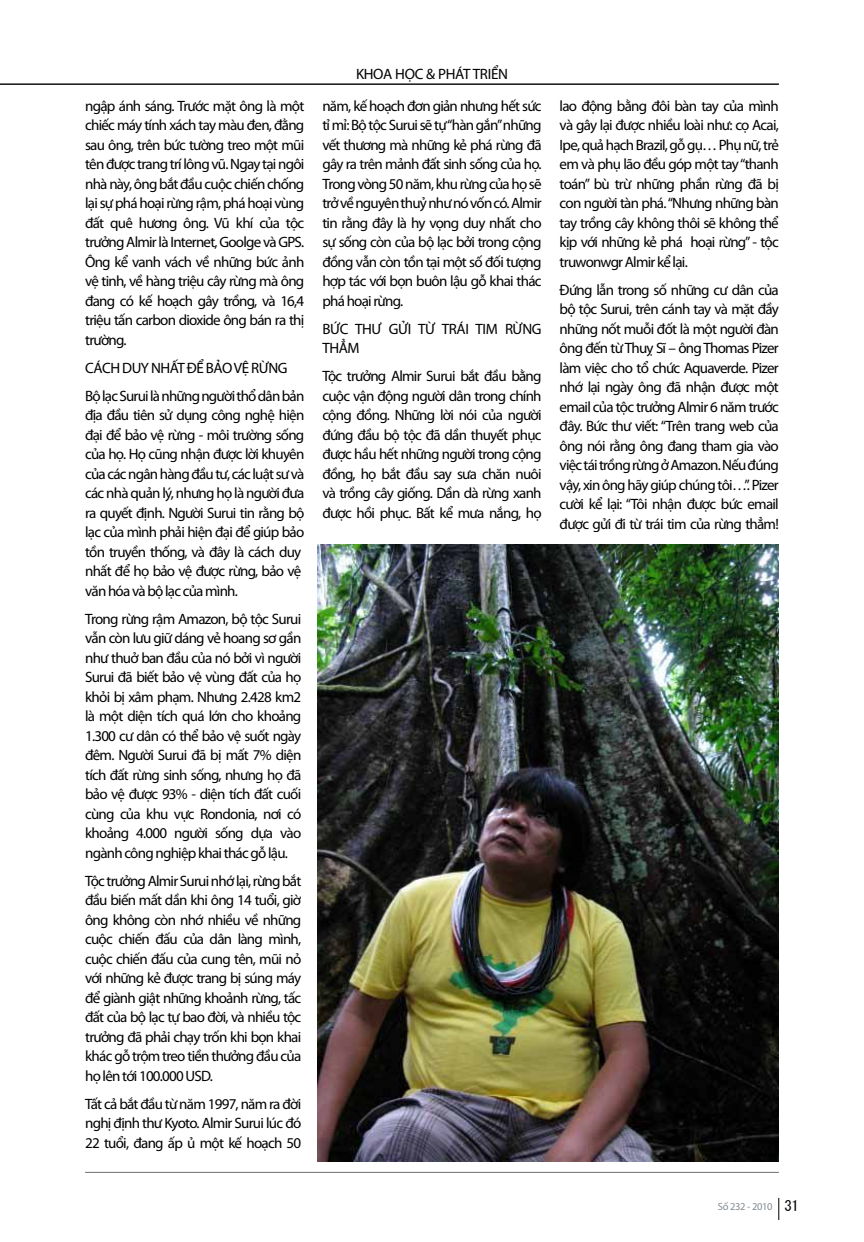
<style>
.page{position:relative;width:864px;height:1242px;background:#fff}
.page>*{position:absolute;margin:0;border:0;box-sizing:border-box;transform-origin:0 0}
.t1{font:15px/19.5px "Myriad Pro";letter-spacing:-.05em;color:#000;text-align:justify}
.t2{font:15px/28px "Myriad Pro";letter-spacing:-.03em;color:#000}
.t3{font:15px "Myriad Pro";letter-spacing:-.02em;color:#000}
.t4{font:10.5px "Myriad Pro";letter-spacing:-.03em;color:#828b92}
.s1{font-family:"MS Gothic";font-size:14.25px;color:#000}
</style>
<div class="page">
<img style="left:317px;top:544px;width:461px;height:617px">
<hr style="left:0;top:84px;width:778px;height:1px;background:#0a0a0b">
<hr style="left:85px;top:1172px;width:693px;height:1px;background:#6d6e71">
<svg style="left:778px;top:1198px;width:1px;height:22px"></svg>
<p class="t1" style="left:85px;top:95px;width:221px">ngập ánh sáng. Trước mặt ông là một chiếc máy tính xách tay màu đen, đằng sau ông, trên bức tường treo một mũi tên được trang trí lông vũ. Ngay tại ngôi nhà này, ông bắt đầu cuộc chiến chống lại sự phá hoại rừng rậm, phá hoại vùng đất quê hương ông. Vũ khí của tộc trưởng Almir là I nternet, Goolge và GPS.<br>Ông kể vanh vách về những bức ảnh vệ tinh, về hàng triệu cây rừng mà ông đang có kế hoạch gây trồng, và 16,4 triệu tấn carbon dioxide ông bán ra thị trường.</p>
<p class="t2" style="left:85px;top:353px;width:220px">Cách duy nhất để bảo vệ rừng<br>Bộ lạc Surui là những người thổ dân bản</p>
<p class="t1" style="left:85px;top:405px;width:221px;text-align:left">địa đầu tiên sử dụng công nghệ hiện đại để bảo vệ rừng - môi trường sống của họ. Họ cũng nhận được lời khuyên của các ngân hàng đầu tư, các luật sư và các nhà quản lý, nhưng họ là người đưa ra quyết định. Người Surui tin rằng bộ lạc của mình phải hiện đại để giúp bảo tồn truyền thống, và đây là cách duy nhất để họ bảo vệ được rừng, bảo vệ văn hóa và bộ lạc của mình.</p>
<p class="t1" style="left:85px;top:608px;width:218px">Trong rừng rậm Amazon, bộ tộc Surui vẫn còn lưu giữ dáng vẻ hoang sơ gần như thuở ban đầu của nó bởi vì người Surui đã biết bảo vệ vùng đất của họ khỏi bị xâm phạm. N hưng 2.428 km2 là một diện tích quá lớn cho khoảng 1.300 cư dân có thể bảo vệ suốt ngày đêm. Người Surui đã bị mất 7% diện tích đất rừng sinh sống, nhưng họ đã bảo vệ được 93% - diện tích đất cuối cùng của khu vực Rondonia, nơi có khoảng 4.000 người sống dựa vào ngành công nghiệp khai thác gỗ lậu.</p>
<p class="t1" style="left:85px;top:870px;width:218px">Tộc trưởng Almir Surui nhớ lại, rừng bắt đầu biến mất dần khi ông 14 tuổi, giờ ông không còn nhớ nhiều về những cuộc chiến đấu của dân làng mình, cuộc chiến đấu của cung tên, mũi nỏ với những kẻ được trang bị súng máy để giành giật những khoảnh rừng, tấc đất của bộ lạc tự bao đời, và nhiều tộc trưởng đã phải chạy trốn khi bọn khai khác gỗ trộm treo tiền thưởng đầu của họ lên tới 100.000 USD.</p>
<p class="t1" style="left:85px;top:1093px;width:217px">Tất cả bắt đầu từ năm 1997, năm ra đời nghị định thư Kyoto. Almir Surui lúc đó 22 tuổi, đang ấp ủ một kế hoạch 50</p>
<p class="t3" style="left:356px;top:65px;width:153px">khoa học &amp; phát triển</p>
<p class="t1" style="left:322px;top:95px;width:221px">năm, kế hoạch đơn giản nhưng hết sức tỉ mỉ: Bộ tộc Surui sẽ tự “hàn gắn”những vết thương mà những kẻ phá rừng đã gây ra trên mảnh đất sinh sống của họ.<br>Trong vòng 50 năm, khu rừng của họ sẽ trở về nguyên thuỷ như nó vốn có. Almir tin rằng đây là hy vọng duy nhất cho sự sống còn của bộ lạc bởi trong cộng đồng vẫn còn tồn tại một số đối tượng hợp tác với bọn buôn lậu gỗ khai thác phá hoại rừng.</p>
<p class="t2" style="left:322px;top:318px;width:220px;line-height:19.5px">Bức thư gửi từ trái tim rừng thẳm</p>
<p class="t1" style="left:322px;top:366px;width:221px">Tộc trưởng Almir Surui bắt đầu bằng cuộc vận động người dân trong chính cộng đồng. N hững lời nói của người đứng đầu bộ tộc đã dần thuyết phục được hầu hết những người trong cộng đồng, họ bắt đầu say sưa chăn nuôi và trồng cây giống. Dần dà rừng xanh được hồi phục. Bất kể mưa nắng, họ</p>
<p class="t1" style="left:559px;top:95px;width:221px">lao động bằng đôi bàn tay của mình và gây lại được nhiều loài như: cọ Acai, I pe, quả hạch Brazil, gỗ gụ… Phụ nữ, trẻ em và phụ lão đều góp một tay “thanh toán” bù trừ những phần rừng đã bị con người tàn phá. “N hưng những bàn tay trồng cây không thôi sẽ không thể kịp với những kẻ phá hoại rừng” - tộc truwonwgr Almir kể lại.</p>
<p class="t1" style="left:559px;top:279px;width:221px">Đứng lẫn trong số những cư dân của bộ tộc Surui, trên cánh tay và mặt đầy những nốt muỗi đốt là một người đàn ông đến từ Thuỵ Sĩ – ông Thomas Pizer làm việc cho tổ chức Aquaverde. Pizer nhớ lại ngày ông đã nhận được một email của tộc trưởng Almir 6 năm trước đây. Bức thư viết: “Trên trang web của ông nói rằng ông đang tham gia vào việc tái trồng rừng ở Amazon. Nếu đúng vậy, xin ông hãy giúp chúng tôi…”. Pizer cười kể lại: “Tôi nhận được bức email được gửi đi từ trái tim của rừng thẳm!</p>
<p class="t4" style="left:717px;top:1199px;width:83px">Số 232 - 2010 <span class="s1">31</span></p>
</div>
